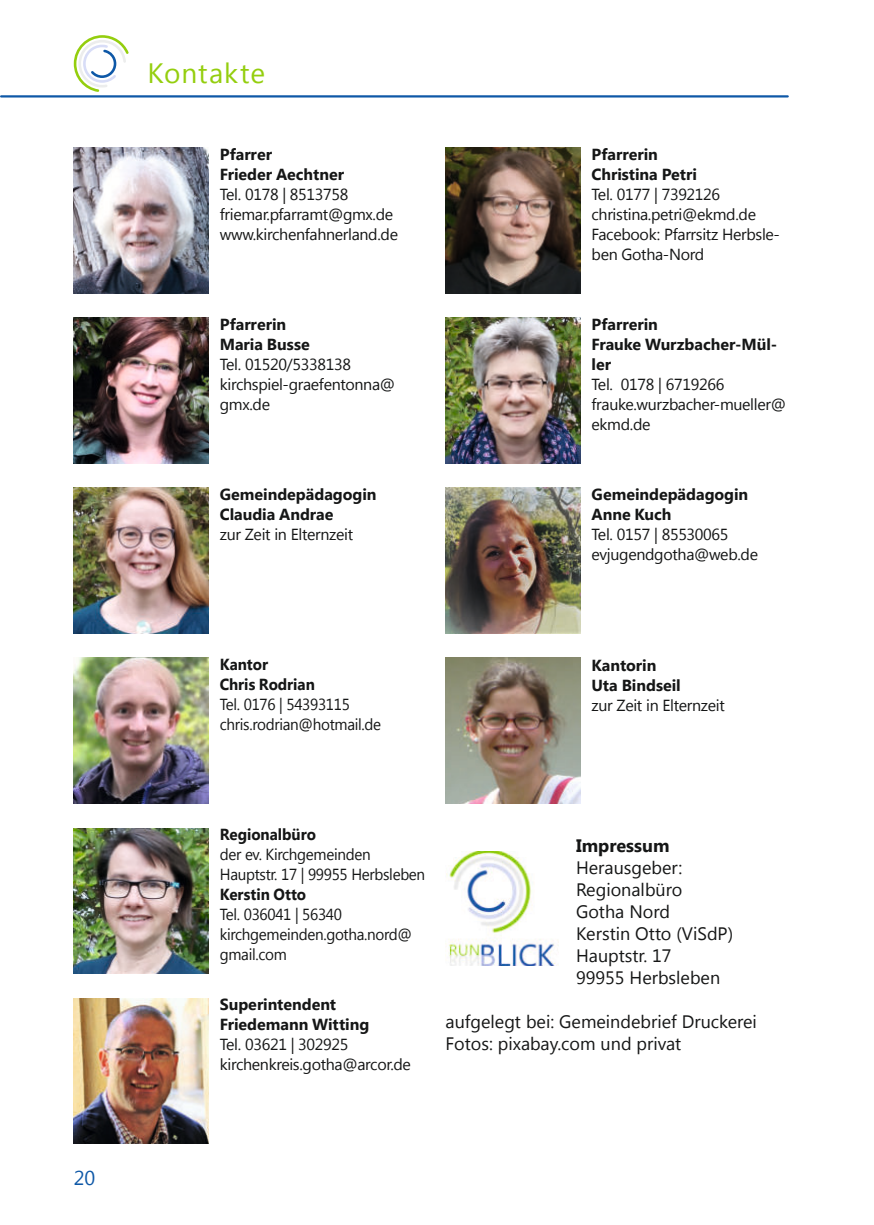
<style>
.page{position:relative;width:874px;height:1225px;background:#fff}
.page>*{position:absolute;margin:0;border:0;box-sizing:border-box;transform-origin:0 0}
.t1{font:28px "Segoe UI";letter-spacing:.035em;color:#94ce0e}
.t2{font:20px "Segoe UI";color:#0e58a7}
.t3{font:18px/22px "Segoe UI";color:#151616}
.t4{font:700 18px "Segoe UI";color:#151616}
.t5{font:16px/20px "Segoe UI";letter-spacing:-.02em;color:#151616}
.t6{font:700 16px/20px "Segoe UI";letter-spacing:-.005em;color:#151616}
.t7{font:16px/20px "Segoe UI";letter-spacing:-.02em;color:#151616;scale:.95 1}
.t8{font:700 16px/20px "Segoe UI";letter-spacing:-.005em;color:#151616;scale:.95 1}
</style>
<div class="page">
<img style="left:74px;top:147px;width:134px;height:146px">
<img style="left:445px;top:147px;width:135px;height:146px">
<img style="left:445px;top:317px;width:135px;height:146px">
<img style="left:445px;top:488px;width:135px;height:145px">
<img style="left:445px;top:658px;width:135px;height:146px">
<img style="left:74px;top:317px;width:134px;height:146px">
<img style="left:74px;top:488px;width:134px;height:145px">
<img style="left:74px;top:658px;width:134px;height:146px">
<img style="left:74px;top:828px;width:134px;height:146px">
<img style="left:74px;top:998px;width:134px;height:145px">
<img style="left:445px;top:851px;width:111px;height:114px">
<hr style="left:1px;top:95px;width:786px;height:2px;background:#0e58a7">
<svg style="left:73px;top:35px;width:56px;height:57px"></svg>
<p class="t2" style="left:74px;top:1166px;width:23px">20</p>
<h1 class="t1" style="left:147px;top:57px;width:119px">Kontakte</h1>
<p class="t6" style="left:220px;top:146px;width:126px">Pfarrer<br>Frieder Aechtner</p>
<p class="t5" style="left:220px;top:185px;width:180px">Tel. 0178 | 8513758 friemar.pfarramt@gmx.de www.kirchenfahnerland.de</p>
<p class="t6" style="left:220px;top:316px;width:91px">Pfarrerin<br>Maria Busse</p>
<p class="t5" style="left:220px;top:356px;width:177px">Tel. 01520/5338138 kirchspiel-graefentonna@ gmx.de</p>
<p class="t6" style="left:220px;top:486px;width:158px">Gemeindepädagogin<br>Claudia Andrae</p>
<p class="t5" style="left:220px;top:526px;width:135px">zur Zeit in Elternzeit</p>
<p class="t8" style="left:220px;top:656px;width:101px">Kantor<br>Chris Rodrian</p>
<p class="t7" style="left:220px;top:696px;width:171px">Tel. 0176 | 54393115 chris.rodrian@hotmail.de</p>
<p class="t6" style="left:591px;top:146px;width:107px">Pfarrerin<br>Christina Petri</p>
<p class="t5" style="left:591px;top:185px;width:190px">Tel. 0177 | 7392126 christina.petri@ekmd.de<br>Facebook: Pfarrsitz Herbsle&shy;ben Gotha-Nord</p>
<p class="t6" style="left:591px;top:316px;width:187px">Pfarrerin<br>Frauke Wurzbacher-Mül&shy;ler</p>
<p class="t5" style="left:591px;top:376px;width:196px">Tel. 0178 | 6719266 frauke.wurzbacher-mueller@ ekmd.de</p>
<p class="t6" style="left:591px;top:486px;width:158px">Gemeindepädagogin<br>Anne Kuch</p>
<p class="t5" style="left:591px;top:526px;width:168px">Tel. 0157 | 85530065 evjugendgotha@web.de</p>
<p class="t6" style="left:591px;top:656px;width:91px">Kantorin<br>Uta Bindseil</p>
<p class="t5" style="left:591px;top:696px;width:135px">zur Zeit in Elternzeit</p>
<p class="t8" style="left:220px;top:826px;width:103px">Regionalbüro</p>
<p class="t7" style="left:220px;top:846px;width:217px">der ev. Kirchgemeinden<br>Hauptstr. 17 | 99955 Herbsleben</p>
<p class="t8" style="left:220px;top:886px;width:92px">Kerstin Otto</p>
<p class="t7" style="left:220px;top:906px;width:204px">Tel. 036041 | 56340 kirchgemeinden.gotha.nord@ gmail.com</p>
<p class="t6" style="left:220px;top:996px;width:151px">Superintendent<br>Friedemann Witting</p>
<p class="t5" style="left:220px;top:1036px;width:192px">Tel. 03621 | 302925 kirchenkreis.gotha@arcor.de</p>
<p class="t4" style="left:575px;top:839px;width:95px">Impressum</p>
<p class="t3" style="left:575px;top:858px;width:158px">Herausgeber:<br>Regionalbüro<br>Gotha Nord<br>Kerstin Otto (ViSdP)<br>Hauptstr. 17<br>99955 Herbsleben</p>
<p class="t3" style="left:445px;top:1012px;width:313px">aufgelegt bei: Gemeindebrief Druckerei<br>Fotos: pixabay.com und privat</p>
</div>
